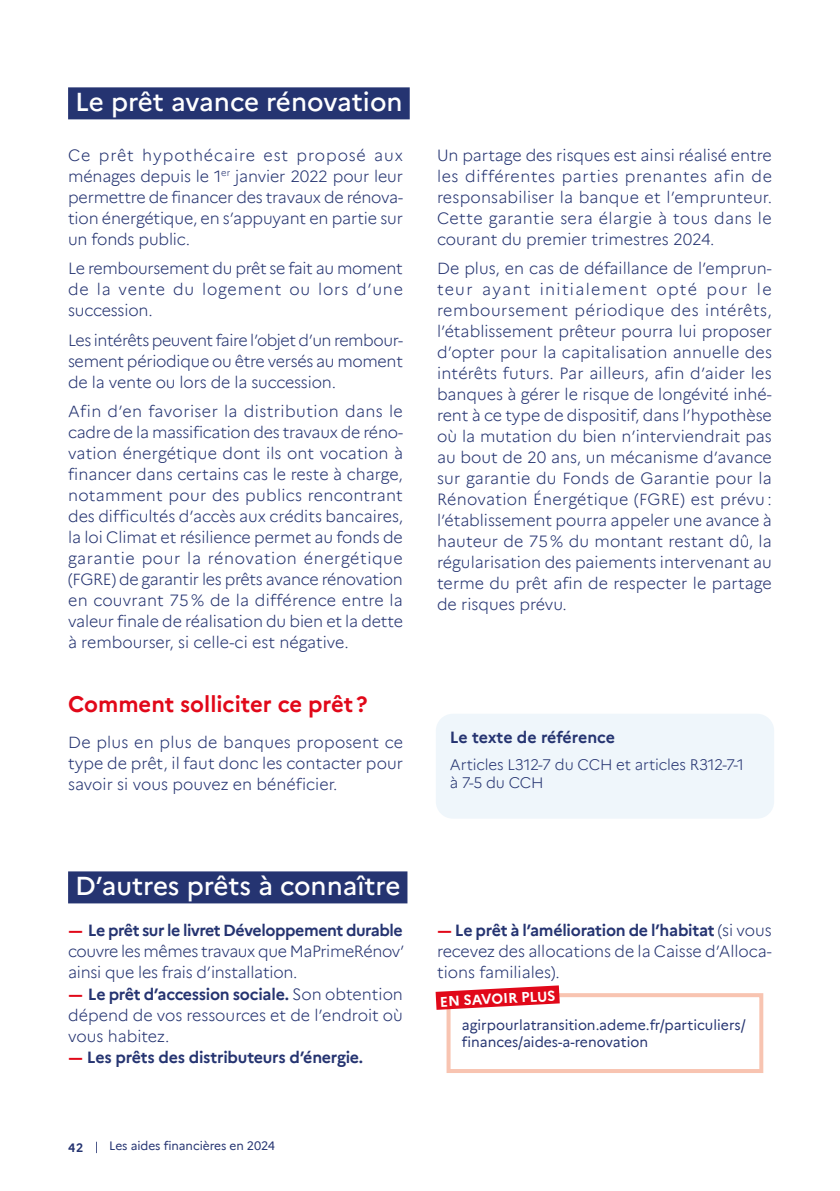
<style>
.page{position:relative;width:840px;height:1191px;background:#fff}
.page>*{position:absolute;margin:0;border:0;box-sizing:border-box;transform-origin:0 0}
.t1{font:500 26px "Marianne";color:#fff}
.t2{font:700 22px "Marianne";color:#e10819}
.t3{font:300 16px/21px "Marianne";letter-spacing:-.005em;color:#253471;text-align:justify}
.t4{font:700 16px "Marianne";letter-spacing:-.015em;color:#253471}
.t5{font:300 15px/18px "Marianne";letter-spacing:-.01em;color:#253471}
.t6{font:14px/17px "Marianne";color:#253471}
.t7{font:700 14px "Marianne";color:#fff}
.t8{font:12px "Marianne";letter-spacing:-.005em;color:#253471}
.t9{font:700 12px "Marianne";color:#253471}
.s1{font-style:inherit}
.s2{font-weight:700;font-size:16.2px;color:#e10819}
.s3{font-weight:700}
.s4{font-size:16.2px;color:#e10819}
</style>
<div class="page">
<div style="left:68px;top:87px;width:341px;height:32px;background:#253471"></div>
<div style="left:68px;top:871px;width:339px;height:32px;background:#253471"></div>
<div style="left:435px;top:713px;width:338px;height:105px;background:#eff6fb;border-radius:17px"></div>
<div style="left:446px;top:993px;width:316px;height:80px;border:4px solid #f8c4b1"></div>
<svg style="left:435px;top:985px;width:143px;height:34px"></svg>
<svg style="left:96px;top:1141px;width:1px;height:12px"></svg>
<h3 class="t1" style="left:75px;top:82px;width:329px">Le prêt avance rénovation</h3>
<p class="t3" style="left:68px;top:144px;width:336px">Ce prêt hypothécaire est proposé aux ménages depuis le 1<sup>er</sup> janvier 2022 pour leur permettre de financer des travaux de rénova&shy;tion énergétique, en s’appuyant en partie sur un fonds public.</p>
<p class="t3" style="left:68px;top:258px;width:336px">Le remboursement du prêt se fait au moment de la vente du logement ou lors d’une succession.</p>
<p class="t3" style="left:68px;top:329px;width:336px">Les intérêts peuvent faire l’objet d’un rembour&shy;sement périodique ou être versés au moment de la vente ou lors de la succession.</p>
<p class="t3" style="left:68px;top:401px;width:336px">Afin d’en favoriser la distribution dans le cadre de la massification des travaux de réno&shy;vation énergétique dont ils ont vocation à financer dans certains cas le reste à charge, notamment pour des publics rencontrant des difficultés d’accès aux crédits bancaires, la loi Climat et résilience permet au fonds de garantie pour la rénovation énergétique (FGRE) de garantir les prêts avance rénovation en couvrant 75 % de la différence entre la valeur finale de réalisation du bien et la dette à rembourser, si celle-ci est négative.</p>
<h4 class="t2" style="left:68px;top:691px;width:301px">Comment solliciter ce prê<span class="s1">t ?</span></h4>
<p class="t3" style="left:68px;top:731px;width:336px">De plus en plus de banques proposent ce type de prêt, il faut donc les contacter pour savoir si vous pouvez en bénéficier.</p>
<h3 class="t1" style="left:75px;top:866px;width:326px">D’autres prêts à connaître</h3>
<p class="t3" style="left:68px;top:920px;width:337px"><span class="s2">-</span> <span class="s3">Le prêt sur le livret Développement durable </span>couvre les mêmes travaux que MaPrimeRénov’ ainsi que les frais d’installation.</p>
<p class="t3" style="left:68px;top:983px;width:336px"><span class="s2">-</span> <span class="s3">Le prêt d’accession sociale.</span> Son obtention dépend de vos ressources et de l’endroit où vous habitez.</p>
<p class="t4" style="left:68px;top:1047px;width:296px"><span class="s4">-</span>Les prêts des distributeurs d’énergie.</p>
<p class="t9" style="left:68px;top:1140px;width:17px">42</p>
<p class="t8" style="left:109px;top:1138px;width:167px">Les aides financières en 2024</p>
<p class="t3" style="left:437px;top:144px;width:336px">Un partage des risques est ainsi réalisé entre les différentes parties prenantes afin de responsabiliser la banque et l’emprunteur.<br>Cette garantie sera élargie à tous dans le courant du premier trimestres 2024.</p>
<p class="t3" style="left:437px;top:258px;width:336px">De plus, en cas de défaillance de l’emprun&shy;teur ayant initialement opté pour le remboursement périodique des intérêts, l’établissement prêteur pourra lui proposer d’opter pour la capitalisation annuelle des intérêts futurs. Par ailleurs, afin d’aider les banques à gérer le risque de longévité inhé&shy;rent à ce type de dispositif, dans l’hypothèse où la mutation du bien n’interviendrait pas au bout de 20 ans, un mécanisme d’avance sur garantie du Fonds de Garantie pour la Rénovation Énergétique (FGRE) est prévu : l’établissement pourra appeler une avance à hauteur de 75% du montant restant dû, la</p>
<p class="t3" style="left:437px;top:552px;width:336px">régularisation des paiements intervenant au terme du prêt afin de respecter le partage de risques prévu.</p>
<h5 class="t4" style="left:449px;top:727px;width:166px">Le texte de référence</h5>
<p class="t5" style="left:449px;top:755px;width:295px">Articles L312-7 du CCH et articles R312-7-1 à 7-5 du CCH</p>
<p class="t3" style="left:437px;top:920px;width:336px"><span class="s2">-</span><span class="s3">Le prêt à l’amélioration de l’habitat</span> (si vous recevez des allocations de la Caisse d’Alloca&shy;tions familiales).</p>
<p class="t7" style="left:439px;top:993px;width:117px;rotate:-3deg">EN SAVOIR PLUS</p>
<p class="t6" style="left:461px;top:1016px;width:285px">agirpourlatransition.ademe.fr/particuliers/ finances/aides-a-renovation</p>
</div>
